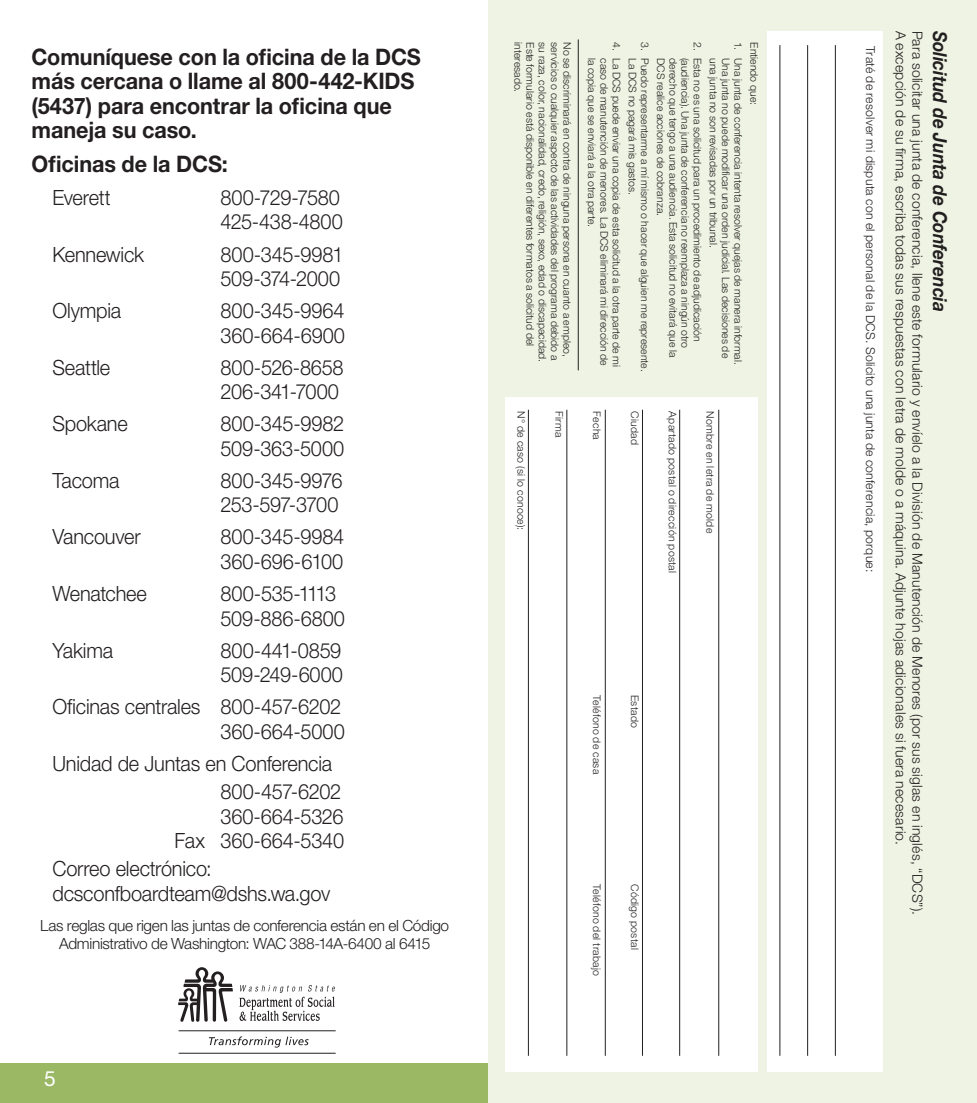
<style>
.page{position:relative;width:977px;height:1103px;background:#fff}
.page>*{position:absolute;margin:0;border:0;box-sizing:border-box;transform-origin:0 0}
.Subhead_1{font:700 22.75px/24.5px "Helvetica Neue LT Std";letter-spacing:-.005em;color:#231f20;scale:.95 1}
.Subhead_2{font:300 21px/24.5px "Helvetica Neue LT Std";letter-spacing:-.01em;color:#231f20;scale:.95 1}
.Subhead_1-2{font:300 21px/24.5px "Helvetica Neue LT Std";letter-spacing:-.01em;color:#231f20;text-align:right;scale:.95 1}
.Subhead_2-2{font:21px "Helvetica Neue LT Std";color:#fff}
.Subhead_1-3{font:italic 700 19.25px "Helvetica Neue LT Std";color:#231f20;scale:.9 1}
.Body_text{font:300 15.4px/18.6px "Helvetica Neue LT Std";letter-spacing:-.02em;color:#231f20;text-align:center}
.Body_text-2{font:300 14px "Helvetica Neue LT Std";letter-spacing:.015em;color:#231f20}
.Body_text-3{font:300 12.25px "Helvetica Neue LT Std";letter-spacing:.02em;color:#231f20}
.Body_text-4{font:300 10.5px "Helvetica Neue LT Std";letter-spacing:.005em;color:#231f20}
.Body_text-5{font:300 10.5px "Helvetica Neue LT Std";letter-spacing:.025em;color:#231f20}
</style>
<div class="page">
<div style="left:0;top:1063px;width:504px;height:39px;background:#9bb865"></div>
<svg style="left:239px;top:985px;width:96px;height:35px"></svg>
<svg style="left:178px;top:967px;width:55px;height:55px"></svg>
<hr style="left:179px;top:1030px;width:156px;height:1px;background:#231f20">
<hr style="left:179px;top:1052px;width:156px;height:1px;background:#231f20">
<svg style="left:209px;top:1036px;width:100px;height:11px"></svg>
<div style="left:488px;top:0;width:488px;height:1102px;background:#eef3e3"></div>
<hr style="left:578px;top:39px;width:1px;height:331px;background:#231f20">
<div style="left:767px;top:31px;width:116px;height:1040px;background:#fff"></div>
<hr style="left:835px;top:45px;width:1px;height:1010px;background:#231f20">
<hr style="left:807px;top:45px;width:1px;height:1010px;background:#231f20">
<div style="left:506px;top:397px;width:252px;height:674px;background:#fff"></div>
<hr style="left:779px;top:45px;width:1px;height:1010px;background:#231f20">
<hr style="left:718px;top:410px;width:1px;height:645px;background:#231f20">
<hr style="left:679px;top:410px;width:1px;height:645px;background:#231f20">
<hr style="left:642px;top:410px;width:1px;height:645px;background:#231f20">
<hr style="left:605px;top:410px;width:1px;height:645px;background:#231f20">
<hr style="left:566px;top:410px;width:1px;height:645px;background:#231f20">
<hr style="left:528px;top:410px;width:1px;height:645px;background:#231f20">
<p class="Subhead_1" style="left:32px;top:44px;width:411px">Comuníquese con la oficina de la DCS más cercana o llame al 800-442-KIDS (5437) para encontrar la oficina que maneja su caso.</p>
<p class="Subhead_1" style="left:32px;top:151px;width:208px">Oficinas de la DCS:</p>
<p class="Subhead_2" style="left:52px;top:185px;width:63px">Everett</p>
<p class="Subhead_2" style="left:220px;top:185px;width:130px">800-729-7580<br>425-438-4800</p>
<p class="Subhead_2" style="left:52px;top:241px;width:98px">Kennewick</p>
<p class="Subhead_2" style="left:220px;top:241px;width:131px">800-345-9981<br>509-374-2000</p>
<p class="Subhead_2" style="left:52px;top:298px;width:74px">Olympia</p>
<p class="Subhead_2" style="left:220px;top:298px;width:132px">800-345-9964<br>360-664-6900</p>
<p class="Subhead_2" style="left:52px;top:354px;width:62px">Seattle</p>
<p class="Subhead_2" style="left:220px;top:354px;width:131px">800-526-8658<br>206-341-7000</p>
<p class="Subhead_2" style="left:52px;top:411px;width:81px">Spokane</p>
<p class="Subhead_2" style="left:220px;top:411px;width:132px">800-345-9982<br>509-363-5000</p>
<p class="Subhead_2" style="left:52px;top:468px;width:72px">Tacoma</p>
<p class="Subhead_2" style="left:220px;top:468px;width:130px">800-345-9976<br>253-597-3700</p>
<p class="Subhead_2" style="left:52px;top:524px;width:94px">Vancouver</p>
<p class="Subhead_2" style="left:220px;top:524px;width:132px">800-345-9984<br>360-696-6100</p>
<p class="Subhead_2" style="left:52px;top:581px;width:101px">Wenatchee</p>
<p class="Subhead_2" style="left:220px;top:581px;width:132px">800-535-1113<br>509-886-6800</p>
<p class="Subhead_2" style="left:52px;top:637px;width:65px">Yakima</p>
<p class="Subhead_2" style="left:220px;top:637px;width:130px">800-441-0859<br>509-249-6000</p>
<p class="Subhead_1-2" style="left:52px;top:694px;width:309px">Oficinas centrales 800-457-6202<br>360-664-5000</p>
<p class="Subhead_1-2" style="left:52px;top:750px;width:296px">Unidad de Juntas en Conferencia</p>
<p class="Subhead_1-2" style="left:220px;top:779px;width:128px">800-457-6202</p>
<p class="Subhead_1-2" style="left:220px;top:803px;width:131px">360-664-5326</p>
<p class="Subhead_1-2" style="left:175px;top:828px;width:180px">Fax 360-664-5340</p>
<p class="Subhead_1-2" style="left:52px;top:856px;width:294px;text-align:left">Correo electrónico: dcsconfboardteam@dshs.wa.gov</p>
<p class="Body_text" style="left:40px;top:915px;width:410px">Las reglas que rigen las juntas de conferencia están en el Código<br>Administrativo de Washington: WAC 388-14A-6400 al 6415</p>
<p class="Subhead_2-2" style="left:44px;top:1066px;width:13px">5</p>
<p class="Body_text-4" style="left:651px;top:42px;width:10px;rotate:90deg">3.</p>
<p class="Body_text-4" style="left:623px;top:42px;width:10px;rotate:90deg">4.</p>
<p class="Body_text-4" style="left:524px;top:42px;width:51px;rotate:90deg">interesado.</p>
<p class="Body_text-4" style="left:537px;top:42px;width:305px;rotate:90deg">Este formulario está disponible en diferentes formatos a solicitud del</p>
<p class="Body_text-4" style="left:549px;top:42px;width:321px;rotate:90deg">su raza, color, nacionalidad, credo, religión, sexo, edad o discapacidad.</p>
<p class="Body_text-4" style="left:561px;top:42px;width:319px;rotate:90deg">servicios o cualquier aspecto de las actividades del programa debido a</p>
<p class="Body_text-4" style="left:573px;top:42px;width:316px;rotate:90deg">No se discriminará en contra de ninguna persona en cuanto a empleo,</p>
<p class="Body_text-3" style="left:878px;top:46px;width:527px;rotate:90deg">Traté de resolver mi disputa con el personal de la DCS. Solicito una junta de conferencia, porque:</p>
<p class="Body_text-4" style="left:704px;top:42px;width:10px;rotate:90deg">2.</p>
<p class="Body_text-4" style="left:744px;top:42px;width:9px;rotate:90deg">1.</p>
<p class="Body_text-4" style="left:760px;top:42px;width:64px;rotate:90deg">Entiendo que:</p>
<p class="Body_text-4" style="left:598px;top:58px;width:171px;rotate:90deg">la copia que se enviará a la otra parte.</p>
<p class="Body_text-4" style="left:610px;top:58px;width:309px;rotate:90deg">caso de manutención de menores. La DCS eliminará mi dirección de</p>
<p class="Body_text-4" style="left:623px;top:58px;width:310px;rotate:90deg">La DCS puede enviar una copia de esta solicitud a la otra parte de mi</p>
<p class="Body_text-4" style="left:667px;top:58px;width:159px;rotate:90deg">DCS realice acciones de cobranza.</p>
<p class="Body_text-4" style="left:679px;top:58px;width:301px;rotate:90deg">derecho que tengo a una audiencia. Esta solicitud no evitará que la</p>
<p class="Body_text-4" style="left:691px;top:58px;width:291px;rotate:90deg">(audiencia). Una junta de conferencia no reemplaza a ningún otro</p>
<p class="Body_text-4" style="left:704px;top:58px;width:285px;rotate:90deg">Esta no es una solicitud para un procedimiento de adjudicación</p>
<p class="Body_text-4" style="left:720px;top:58px;width:191px;rotate:90deg">una junta no son revisadas por un tribunal.</p>
<p class="Body_text-4" style="left:732px;top:58px;width:301px;rotate:90deg">Una junta no puede modificar una orden judicial. Las decisiones de</p>
<p class="Body_text-4" style="left:744px;top:58px;width:308px;rotate:90deg">Una junta de conferencia intenta resolver quejas de manera informal.</p>
<p class="Body_text-4" style="left:639px;top:58px;width:138px;rotate:90deg">La DCS no pagará mis gastos.</p>
<p class="Body_text-4" style="left:651px;top:58px;width:315px;rotate:90deg">Puedo representarme a mí mismo o hacer que alguien me represente.</p>
<p class="Body_text-4" style="left:641px;top:411px;width:35px;rotate:90deg">Ciudad</p>
<p class="Body_text-5" style="left:679px;top:411px;width:163px;rotate:90deg">Apartado postal o dirección postal</p>
<p class="Body_text-5" style="left:716px;top:411px;width:123px;rotate:90deg">Nombre en letra de molde</p>
<p class="Body_text-5" style="left:527px;top:411px;width:120px;rotate:90deg">N° de caso (si lo conoce):</p>
<p class="Body_text-4" style="left:565px;top:411px;width:28px;rotate:90deg">Firma</p>
<p class="Body_text-4" style="left:603px;top:411px;width:30px;rotate:90deg">Fecha</p>
<p class="Body_text-5" style="left:603px;top:695px;width:81px;rotate:90deg">Teléfono de casa</p>
<p class="Body_text-4" style="left:641px;top:695px;width:34px;rotate:90deg">Estado</p>
<p class="Body_text-5" style="left:603px;top:884px;width:93px;rotate:90deg">Teléfono del trabajo</p>
<p class="Body_text-5" style="left:641px;top:884px;width:67px;rotate:90deg">Código postal</p>
<p class="Body_text-2" style="left:909px;top:31px;width:815px;rotate:90deg">A excepción de su firma, escriba todas sus respuestas con letra de molde o a máquina. Adjunte hojas adicionales si fuera necesario.</p>
<p class="Body_text-2" style="left:926px;top:31px;width:885px;rotate:90deg">Para solicitar una junta de conferencia, llene este formulario y envíelo a la División de Manutención de Menores (por sus siglas en inglés, “DCS”).</p>
<p class="Subhead_1-3" style="left:952px;top:31px;width:314px;rotate:90deg">Solicitud de Junta de Conferencia</p>
</div>
